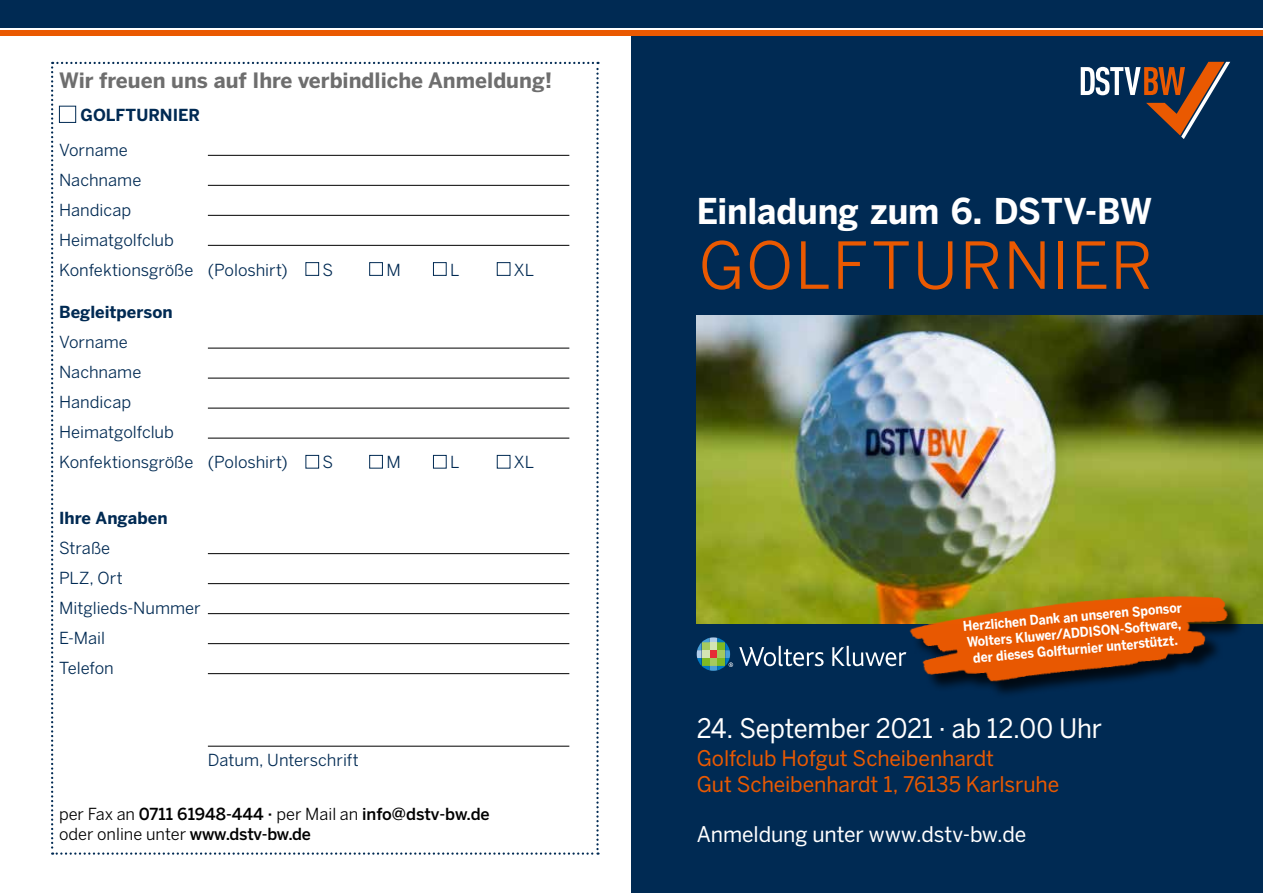
<style>
.page{position:relative;width:1263px;height:893px;background:#fff}
.page>*{position:absolute;margin:0;border:0;box-sizing:border-box;transform-origin:0 0}
.t1{font:64.2px "Benton Sans";letter-spacing:.025em;color:#ea5901}
.t2{font:700 35.25px "Benton Sans";letter-spacing:-.005em;color:#fff;scale:.95 1}
.t3{font:26.7px "Benton Sans";letter-spacing:-.005em;color:#fff;scale:.95 1}
.t4{font:21.45px/25.7px "Benton Sans";letter-spacing:-.005em;color:#ea5901}
.t5{font:21.45px "Benton Sans";letter-spacing:-.005em;color:#fff}
.t6{font:700 21px "Benton Sans";color:#6e6e6e}
.t7{font:16.5px/30px "Benton Sans";color:#002a53}
.t8{font:500 16.5px/19.8px "Benton Sans";color:#000}
.t9{font:700 16.5px "Benton Sans";color:#002a53}
.t10{font:700 13.5px/16.2px "Benton Sans";color:#fff;text-align:center;scale:.9 1}
.s1{font-weight:400}
</style>
<div class="page">
<svg style="left:51px;top:62px;width:548px;height:793px"></svg>
<div style="left:59px;top:106px;width:17px;height:17px;border:1px solid #002a53"></div>
<hr style="left:208px;top:155px;width:361px;height:1px;background:#000">
<hr style="left:208px;top:185px;width:361px;height:1px;background:#000">
<hr style="left:208px;top:215px;width:361px;height:1px;background:#000">
<hr style="left:208px;top:245px;width:361px;height:1px;background:#000">
<div style="left:306px;top:262px;width:13px;height:14px;border:1px solid #002a53"></div>
<div style="left:369px;top:262px;width:14px;height:14px;border:1px solid #002a53"></div>
<div style="left:433px;top:262px;width:13px;height:14px;border:1px solid #002a53"></div>
<div style="left:497px;top:262px;width:13px;height:14px;border:1px solid #002a53"></div>
<hr style="left:208px;top:348px;width:361px;height:1px;background:#000">
<hr style="left:208px;top:378px;width:361px;height:1px;background:#000">
<hr style="left:208px;top:408px;width:361px;height:1px;background:#000">
<hr style="left:208px;top:438px;width:361px;height:1px;background:#000">
<div style="left:306px;top:455px;width:13px;height:13px;border:1px solid #002a53"></div>
<div style="left:369px;top:455px;width:14px;height:13px;border:1px solid #002a53"></div>
<div style="left:433px;top:455px;width:13px;height:13px;border:1px solid #002a53"></div>
<div style="left:497px;top:455px;width:13px;height:13px;border:1px solid #002a53"></div>
<hr style="left:208px;top:553px;width:361px;height:1px;background:#000">
<hr style="left:208px;top:583px;width:361px;height:1px;background:#000">
<hr style="left:208px;top:613px;width:361px;height:1px;background:#000">
<hr style="left:208px;top:643px;width:361px;height:1px;background:#000">
<hr style="left:208px;top:673px;width:361px;height:1px;background:#000">
<hr style="left:208px;top:746px;width:361px;height:1px;background:#000">
<div style="left:631px;top:33px;width:632px;height:860px;background:#002a53"></div>
<img style="left:697px;top:316px;width:566px;height:308px">
<div style="left:0;top:0;width:1263px;height:28px;background:#002a53"></div>
<div style="left:0;top:31px;width:1263px;height:5px;background:#ea5901"></div>
<div style="left:912px;top:598px;width:333px;height:101px;background:#000;opacity:.75"></div>
<img style="left:903px;top:583px;width:338px;height:113px">
<svg style="left:739px;top:646px;width:84px;height:20px"></svg>
<svg style="left:832px;top:646px;width:74px;height:20px"></svg>
<svg style="left:697px;top:637px;width:36px;height:34px"></svg>
<svg style="left:1081px;top:62px;width:149px;height:77px"></svg>
<p class="t6" style="left:59px;top:68px;width:495px">Wir freuen uns auf Ihre verbindliche Anmeldung!</p>
<p class="t9" style="left:80px;top:105px;width:121px">GOLFTURNIER</p>
<p class="t7" style="left:59px;top:134px;width:230px">Vorname<br>Nachname<br>Handicap<br>Heimatgolfclub<br>Konfektionsgröße (Poloshirt)</p>
<p class="t7" style="left:323px;top:254px;width:12px">S</p>
<p class="t7" style="left:386px;top:254px;width:16px">M</p>
<p class="t7" style="left:450px;top:254px;width:11px">L</p>
<p class="t7" style="left:514px;top:254px;width:22px">XL</p>
<p class="t9" style="left:59px;top:302px;width:115px">Begleitperson</p>
<p class="t7" style="left:59px;top:327px;width:230px">Vorname<br>Nachname<br>Handicap<br>Heimatgolfclub<br>Konfektionsgröße (Poloshirt)</p>
<p class="t9" style="left:59px;top:508px;width:110px">Ihre Angaben</p>
<p class="t7" style="left:59px;top:533px;width:143px">Straße<br>PLZ, Ort<br>Mitglieds-Nummer<br>E-Mail<br>Telefon</p>
<p class="t7" style="left:323px;top:447px;width:12px">S</p>
<p class="t7" style="left:386px;top:447px;width:16px">M</p>
<p class="t7" style="left:450px;top:447px;width:11px">L</p>
<p class="t7" style="left:514px;top:447px;width:22px">XL</p>
<p class="t7" style="left:208px;top:745px;width:152px">Datum, Unterschrift</p>
<p class="t8" style="left:59px;top:804px;width:432px"><span class="s1">per Fax an</span> 0711 61948-444 · <span class="s1">per Mail an</span> info@dstv-bw.de <span class="s1">oder online unter</span> www.dstv-bw.de</p>
<h2 class="t2" style="left:697px;top:190px;width:481px">Einladung zum 6. DSTV-BW</h2>
<h1 class="t1" style="left:699px;top:227px;width:456px">GOLFTURNIER</h1>
<p class="t10" style="left:962px;top:618px;width:245px;rotate:-5deg">Herzlichen Dank an unseren Sponsor<br>Wolters Kluwer/ADDISON-Software, der dieses Golfturnier unterstützt.</p>
<h3 class="t3" style="left:697px;top:712px;width:428px">24. September 2021 · ab 12.00 Uhr</h3>
<h3 class="t4" style="left:697px;top:745px;width:364px">Golfclub Hofgut Scheibenhardt<br>Gut Scheibenhardt 1, 76135 Karlsruhe</h3>
<h3 class="t5" style="left:697px;top:821px;width:331px">Anmeldung unter www.dstv-bw.de</h3>
</div>
